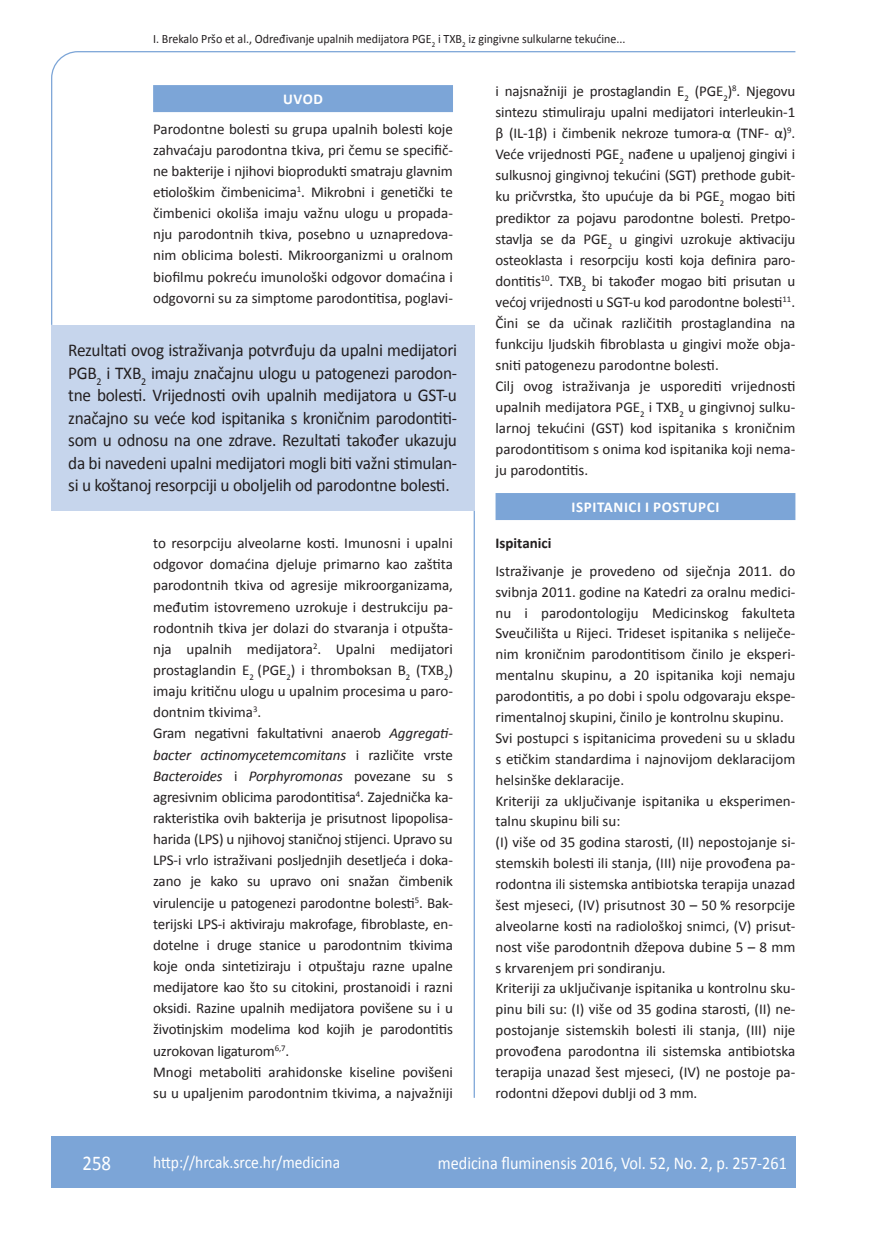
<style>
.page{position:relative;width:872px;height:1234px;background:#fff}
.page>*{position:absolute;margin:0;border:0;box-sizing:border-box;transform-origin:0 0}
.t1{font:21px "Calibri";color:#fff;scale:.9 1}
.t2{font:18px/22.5px "Calibri";letter-spacing:-.015em;color:#231f20;text-align:justify;scale:.96 1}
.t3{font:18px "Calibri";color:#fff;scale:.9 1}
.t4{font:17.25px "Calibri";color:#fff;scale:.9 1}
.t5{font:15px/21px "Calibri";color:#231f20}
.t6{font:700 15px "Calibri";letter-spacing:.04em;color:#fff}
.t7{font:700 15px "Calibri";color:#231f20}
.t8{font:12.75px "Calibri";color:#231f20;scale:.94 1}
.s1{font-style:italic}
</style>
<div class="page">
<svg style="left:51px;top:51px;width:745px;height:275px"></svg>
<hr style="left:473px;top:510px;width:2px;height:587px;background:#7ca5d7">
<div style="left:51px;top:1135px;width:744px;height:51px;background:#7ca5d7"></div>
<div style="left:153px;top:85px;width:300px;height:27px;background:#7ca5d7"></div>
<div style="left:495px;top:493px;width:300px;height:27px;background:#7ca5d7"></div>
<div style="left:51px;top:325px;width:423px;height:186px;background:#c6d5ec"></div>
<p class="t8" style="left:153px;top:30px;width:504px">I. Brekalo Pršo et al., Određivanje upalnih medijatora PGE<sub>2</sub> i TXB<sub>2</sub> iz gingivne sulkularne tekućine...</p>
<p class="t6" style="left:283px;top:90px;width:41px">UVOD</p>
<p class="t5" style="left:153px;top:118px;width:301px;text-align:justify">Parodontne bolesti su grupa upalnih bolesti koje zahvaćaju parodontna tkiva, pri čemu se specifič&shy;ne bakterije i njihovi bioprodukti smatraju glavnim etiološkim čimbenicima<sup>1</sup>. Mikrobni i genetički te čimbenici okoliša imaju važnu ulogu u propada&shy;nju parodontnih tkiva, posebno u uznapredova&shy;nim oblicima bolesti. Mikroorganizmi u oralnom biofilmu pokreću imunološki odgovor domaćina i odgovorni su za simptome parodontitisa, poglavi-</p>
<p class="t2" style="left:68px;top:338px;width:407px">Rezultati ovog istraživanja potvrđuju da upalni medijatori PGB<sub>2</sub> i TXB<sub>2</sub> imaju značajnu ulogu u patogenezi parodon&shy;tne bolesti. Vrijednosti ovih upalnih medijatora u GST-u značajno su veće kod ispitanika s kroničnim parodontiti&shy;som u odnosu na one zdrave. Rezultati također ukazuju da bi navedeni upalni medijatori mogli biti važni stimulan&shy;si u koštanoj resorpciji u oboljelih od parodontne bolesti.</p>
<p class="t5" style="left:153px;top:531px;width:301px">to resorpciju alveolarne kosti. Imunosni i upalni odgovor domaćina djeluje primarno kao zaštita parodontnih tkiva od agresije mikroorganizama, međutim istovremeno uzrokuje i destrukciju pa&shy;rodontnih tkiva jer dolazi do stvaranja i otpušta&shy;nja upalnih medijatora<sup>2</sup>. Upalni medijatori prostaglandin E<sub>2</sub> (PGE<sub>2</sub>) i thromboksan B<sub>2</sub> (TXB<sub>2</sub>) imaju kritičnu ulogu u upalnim procesima u paro&shy;dontnim tkivima<sup>3</sup>.<br>Gram negativni fakultativni anaerob <span class="s1">Aggregati&shy;bacter actinomycetemcomitans</span> i različite vrste <span class="s1">Bacteroides</span> i <span class="s1">Porphyromonas</span> povezane su s agresivnim oblicima parodontitisa<sup>4</sup>. Zajednička ka&shy;rakteristika ovih bakterija je prisutnost lipopolisa&shy;harida (LPS) u njihovoj staničnoj stijenci. Upravo su LPS-i vrlo istraživani posljednjih desetljeća i doka&shy;zano je kako su upravo oni snažan čimbenik virulencije u patogenezi parodontne bolesti<sup>5</sup>. Bak&shy;terijski LPS-i aktiviraju makrofage, fibroblaste, en&shy;dotelne i druge stanice u parodontnim tkivima koje onda sintetiziraju i otpuštaju razne upalne medijatore kao što su citokini, prostanoidi i razni oksidi. Razine upalnih medijatora povišene su i u životinjskim modelima kod kojih je parodontitis uzrokovan ligaturom<sup>6,7</sup>.<br>Mnogi metaboliti arahidonske kiseline povišeni su u upaljenim parodontnim tkivima, a najvažniji</p>
<p class="t5" style="left:495px;top:80px;width:301px">i najsnažniji je prostaglandin E<sub>2</sub> (PGE<sub>2</sub>)<sup>8</sup>. Njegovu sintezu stimuliraju upalni medijatori interleukin-1 β (IL-1β) i čimbenik nekroze tumora-α (TNF- α)<sup>9</sup>.<br>Veće vrijednosti PGE<sub>2</sub> nađene u upaljenoj gingivi i sulkusnoj gingivnoj tekućini (SGT) prethode gubit&shy;ku pričvrstka, što upućuje da bi PGE<sub>2</sub> mogao biti prediktor za pojavu parodontne bolesti. Pretpo&shy;stavlja se da PGE<sub>2</sub> u gingivi uzrokuje aktivaciju osteoklasta i resorpciju kosti koja definira paro&shy;dontitis<sup>10</sup>. TXB<sub>2</sub> bi također mogao biti prisutan u većoj vrijednosti u SGT-u kod parodontne bolesti<sup>11</sup>.<br>Čini se da učinak različitih prostaglandina na funkciju ljudskih fibroblasta u gingivi može obja&shy;sniti patogenezu parodontne bolesti.<br>Cilj ovog istraživanja je usporediti vrijednosti upalnih medijatora PGE<sub>2</sub> i TXB<sub>2</sub> u gingivnoj sulku&shy;larnoj tekućini (GST) kod ispitanika s kroničnim parodontitisom s onima kod ispitanika koji nema&shy;ju parodontitis.</p>
<p class="t6" style="left:571px;top:497px;width:149px">ISPITANICI I POSTUPCI</p>
<p class="t7" style="left:495px;top:533px;width:57px">Ispitanici</p>
<p class="t5" style="left:495px;top:559px;width:301px">Istraživanje je provedeno od siječnja 2011. do svibnja 2011. godine na Katedri za oralnu medici&shy;nu i parodontologiju Medicinskog fakulteta Sveučilišta u Rijeci. Trideset ispitanika s neliječe&shy;nim kroničnim parodontitisom činilo je eksperi&shy;mentalnu skupinu, a 20 ispitanika koji nemaju parodontitis, a po dobi i spolu odgovaraju ekspe&shy;rimentalnoj skupini, činilo je kontrolnu skupinu.<br>Svi postupci s ispitanicima provedeni su u skladu s etičkim standardima i najnovijom deklaracijom helsinške deklaracije.<br>Kriteriji za uključivanje ispitanika u eksperimen&shy;talnu skupinu bili su:<br>(I) više od 35 godina starosti, (II) nepostojanje si&shy;stemskih bolesti ili stanja, (III) nije provođena pa&shy;rodontna ili sistemska antibiotska terapija unazad šest mjeseci, (IV) prisutnost 30 – 50 % resorpcije alveolarne kosti na radiološkoj snimci, (V) prisut&shy;nost više parodontnih džepova dubine 5 – 8 mm s krvarenjem pri sondiranju.<br>Kriteriji za uključivanje ispitanika u kontrolnu sku&shy;pinu bili su: (I) više od 35 godina starosti, (II) ne&shy;postojanje sistemskih bolesti ili stanja, (III) nije provođena parodontna ili sistemska antibiotska terapija unazad šest mjeseci, (IV) ne postoje pa&shy;rodontni džepovi dublji od 3 mm.</p>
<h1 class="t1" style="left:82px;top:1149px;width:33px">258</h1>
<p class="t4" style="left:153px;top:1150px;width:209px">http://hrcak.srce.hr/medicina</p>
<p class="t3" style="left:438px;top:1151px;width:389px">medicina fluminensis 2016, Vol. 52, No. 2, p. 257-261</p>
</div>
